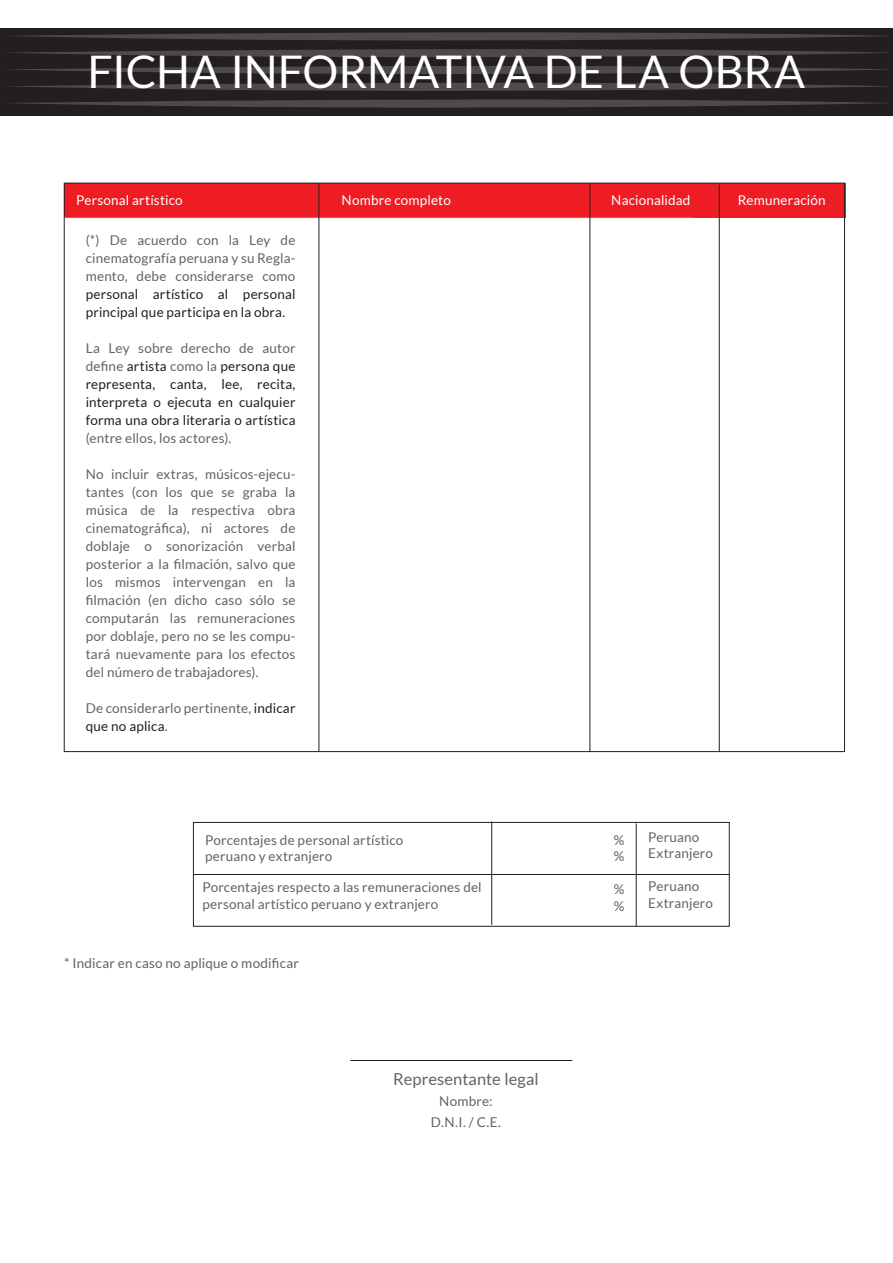
<style>
.page{position:relative;width:893px;height:1263px;background:#fff}
.page>*{position:absolute;margin:0;border:0;box-sizing:border-box;transform-origin:0 0}
.t1{font:45px "Lato";letter-spacing:-.005em;color:#fff}
.t2{font:16.5px "Lato";letter-spacing:.005em;color:#636366}
.t3{font:13.5px/18px "Lato";letter-spacing:.015em;color:#636366}
.t4{font:13.5px/18px "Lato";letter-spacing:.01em;color:#231f20}
.t5{font:13.5px "Lato";letter-spacing:.01em;color:#fff}
.s1{color:#636366}
.s2{color:#231f20}
</style>
<div class="page">
<div style="left:0;top:28px;width:893px;height:87px;background:#231f20"></div>
<svg style="left:9px;top:32px;width:880px;height:76px"></svg>
<div style="left:64px;top:183px;width:781px;height:35px;background:#ee1d23"></div>
<hr style="left:64px;top:217px;width:630px;height:1px;background:#808285">
<hr style="left:319px;top:183px;width:1px;height:569px;background:#231f20">
<hr style="left:589px;top:185px;width:1px;height:567px;background:#231f20">
<hr style="left:719px;top:185px;width:1px;height:567px;background:#231f20">
<div style="left:193px;top:822px;width:537px;height:105px;border:1px solid #231f20"></div>
<hr style="left:193px;top:874px;width:536px;height:1px;background:#231f20">
<hr style="left:491px;top:821px;width:1px;height:104px;background:#231f20">
<hr style="left:636px;top:823px;width:1px;height:104px;background:#231f20">
<hr style="left:350px;top:1060px;width:222px;height:1px;background:#231f20">
<h1 class="t1" style="left:88px;top:46px;width:719px">FICHA INFORMATIVA DE LA OBRA</h1>
<p class="t5" style="left:76px;top:193px;width:108px">Personal artístico</p>
<p class="t5" style="left:342px;top:193px;width:111px">Nombre completo</p>
<p class="t5" style="left:611px;top:193px;width:81px">Nacionalidad</p>
<p class="t5" style="left:738px;top:193px;width:89px">Remuneración</p>
<p class="t3" style="left:86px;top:231px;width:211px;text-align:justify">(*) De acuerdo con la Ley de cinematografía peruana y su Regla&shy;mento, debe considerarse como</p>
<p class="t4" style="left:86px;top:285px;width:211px">personal artístico al personal principal que participa en la obra.</p>
<p class="t4" style="left:86px;top:339px;width:211px;text-align:justify"><span class="s1">La Ley sobre derecho de autor define</span> artista <span class="s1">como la</span> persona que representa, canta, lee, recita, interpreta o ejecuta en cualquier forma una obra literaria o artística</p>
<p class="t3" style="left:86px;top:429px;width:147px">(entre ellos, los actores).</p>
<p class="t3" style="left:86px;top:465px;width:211px;text-align:justify">No incluir extras, músicos-ejecu&shy;tantes (con los que se graba la música de la respectiva obra cinematográfica), ni actores de doblaje o sonorización verbal posterior a la filmación, salvo que los mismos intervengan en la filmación (en dicho caso sólo se computarán las remuneraciones por doblaje, pero no se les compu&shy;tará nuevamente para los efectos del número de trabajadores).</p>
<p class="t3" style="left:86px;top:699px;width:211px">De considerarlo pertinente, <span class="s2">indicar que no aplica</span>.</p>
<p class="t3" style="left:205px;top:831px;width:200px;line-height:16.5px">Porcentajes de personal artístico peruano y extranjero</p>
<p class="t3" style="left:202px;top:879px;width:281px;line-height:16.5px">Porcentajes respecto a las remuneraciones del personal artístico peruano y extranjero</p>
<p class="t3" style="left:64px;top:954px;width:236px">* Indicar en caso no aplique o modificar</p>
<p class="t2" style="left:393px;top:1070px;width:147px">Representante legal</p>
<p class="t3" style="left:431px;top:1090px;width:71px;line-height:21px;text-align:center">Nombre:<br>D.N.I. / C.E.</p>
<p class="t3" style="left:614px;top:832px;width:12px;line-height:16.5px">% %</p>
<p class="t3" style="left:648px;top:829px;width:66px;line-height:16.5px">Peruano<br>Extranjero</p>
<p class="t3" style="left:648px;top:878px;width:66px;line-height:16.5px">Peruano<br>Extranjero</p>
<p class="t3" style="left:614px;top:881px;width:12px;line-height:16.5px">% %</p>
</div>
